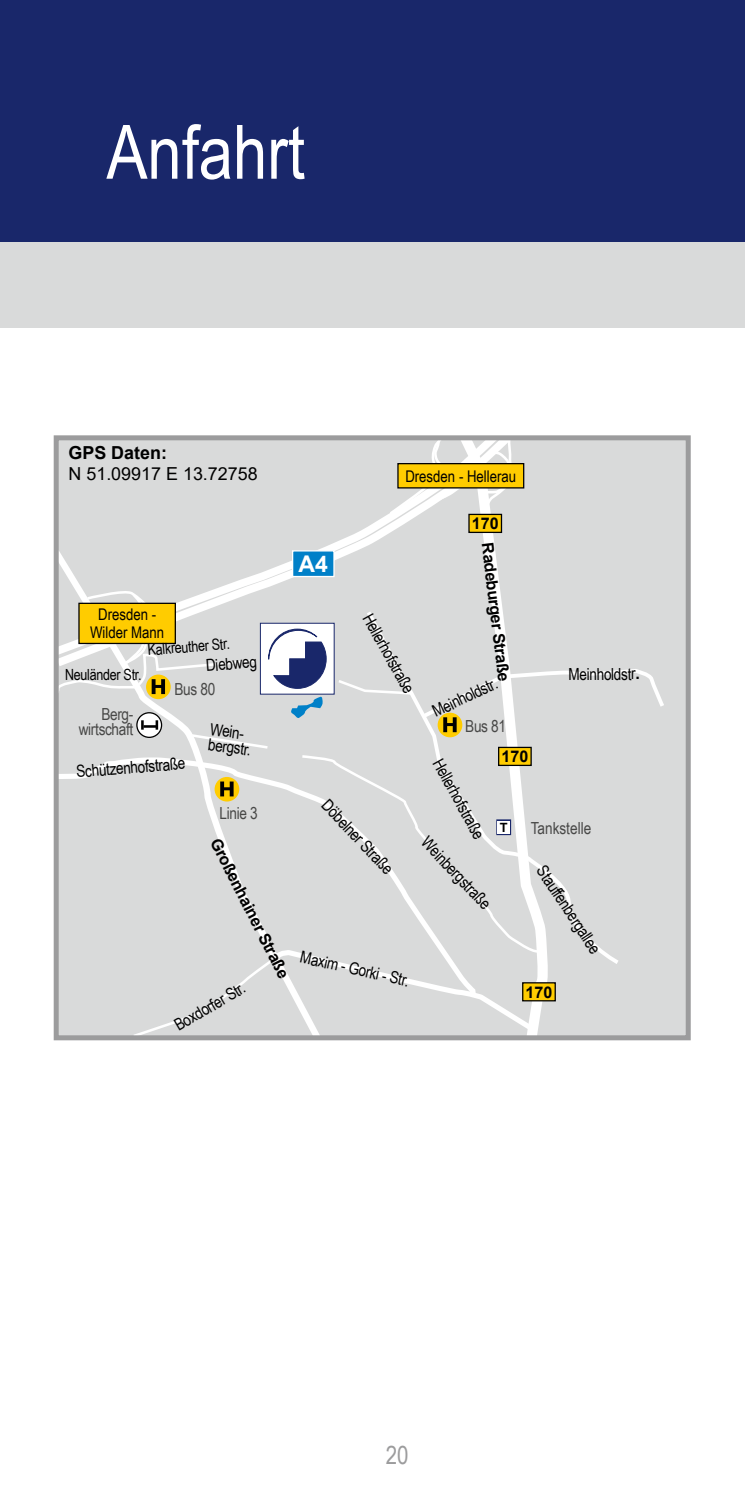
<style>
.page{position:relative;width:745px;height:1489px;background:#fff}
.page>*{position:absolute;margin:0;border:0;box-sizing:border-box;transform-origin:0 0}
.t1{font:75px "Arial Narrow";color:#fff}
.t2{font:25px "Arial Narrow";color:#9c9c9d}
.t3{font:700 23px "Arial";color:#fff}
.t4{font:18px "Arial";color:#000}
.t5{font:700 18px "Arial";color:#000}
.t6{font:16.5px/15.2px "Arial Narrow";color:#000}
.t7{font:16.5px/15.2px "Arial Narrow";letter-spacing:-.02em;color:#484847;text-align:right}
.t8{font:16.5px "Arial Narrow";color:#484847}
.t9{font:700 16px "Arial";color:#000}
.t10{font:16px/18px "Arial Narrow";color:#000;text-align:center}
.t11{font:15.25px "Arial Narrow";color:#000}
.t12{font:700 12.75px "Arial";color:#000}
.s1{font-family:"Arial";font-weight:700;font-size:16px}
</style>
<div class="page">
<div style="left:0;top:0;width:744px;height:283px;background:#19276a"></div>
<div style="left:0;top:243px;width:744px;height:85px;background:#d9dada"></div>
<div style="left:57px;top:436px;width:631px;height:599px;background:#d9dada"></div>
<svg style="left:53px;top:670px;width:273px;height:371px"></svg>
<svg style="left:53px;top:435px;width:363px;height:235px"></svg>
<svg style="left:85px;top:589px;width:77px;height:13px"></svg>
<svg style="left:388px;top:441px;width:65px;height:75px"></svg>
<div style="left:292px;top:550px;width:42px;height:27px;background:#0080c8;border:1px solid #fff"></div>
<div style="left:79px;top:603px;width:96px;height:40px;background:#fc0"></div>
<div style="left:78px;top:602px;width:98px;height:42px;border:1px solid #000"></div>
<svg style="left:363px;top:607px;width:255px;height:357px"></svg>
<svg style="left:453px;top:441px;width:99px;height:600px"></svg>
<div style="left:498px;top:747px;width:32px;height:18px;background:linear-gradient(to right,#fc0,#fc0)"></div>
<div style="left:497px;top:746px;width:34px;height:20px;border:1px solid #000"></div>
<div style="left:397px;top:463px;width:126px;height:25px;background:#fc0"></div>
<div style="left:397px;top:463px;width:127px;height:25px;border:1px solid #000"></div>
<svg style="left:189px;top:732px;width:81px;height:18px"></svg>
<svg style="left:299px;top:753px;width:242px;height:200px"></svg>
<svg style="left:53px;top:754px;width:426px;height:248px"></svg>
<svg style="left:131px;top:952px;width:407px;height:82px"></svg>
<svg style="left:339px;top:677px;width:73px;height:19px"></svg>
<svg style="left:289px;top:695px;width:34px;height:24px"></svg>
<svg style="left:496px;top:819px;width:15px;height:16px"></svg>
<div style="left:497px;top:820px;width:12px;height:13px;background:#fff"></div>
<div style="left:468px;top:514px;width:33px;height:18px;background:#fc0"></div>
<div style="left:468px;top:514px;width:34px;height:19px;border:1px solid #000"></div>
<div style="left:522px;top:982px;width:33px;height:18px;background:#fc0"></div>
<div style="left:521px;top:982px;width:34px;height:19px;border:1px solid #000"></div>
<svg style="left:214px;top:777px;width:25px;height:24px"></svg>
<svg style="left:220px;top:781px;width:13px;height:15px"></svg>
<svg style="left:437px;top:712px;width:25px;height:25px"></svg>
<svg style="left:137px;top:712px;width:24px;height:25px"></svg>
<div style="left:136px;top:712px;width:26px;height:26px;border:1px solid #000;border-radius:50%"></div>
<svg style="left:141px;top:720px;width:17px;height:9px"></svg>
<div style="left:146px;top:674px;width:25px;height:25px;background:#fc0;border-radius:50%"></div>
<svg style="left:53px;top:627px;width:205px;height:68px"></svg>
<div style="left:54px;top:435px;width:636px;height:605px;border:5px solid #9c9c9d"></div>
<div style="left:260px;top:623px;width:74px;height:71px;background:#fff;border:1px solid #19276a"></div>
<svg style="left:268px;top:628px;width:58px;height:60px"></svg>
<svg style="left:418px;top:667px;width:246px;height:65px"></svg>
<h1 class="t1" style="left:106px;top:97px;width:200px">Anfahrt</h1>
<p class="t5" style="left:68px;top:440px;width:100px">GPS Daten:</p>
<p class="t4" style="left:68px;top:461px;width:191px">N 51.09917 E 13.72758</p>
<p class="t10" style="left:405px;top:466px;width:112px">Dresden - Hellerau</p>
<p class="t9" style="left:471px;top:512px;width:28px">170</p>
<p class="t10" style="left:90px;top:605px;width:76px">Dresden -<br>Wilder Mann</p>
<p class="t11" style="left:147px;top:638px;width:84px;rotate:-4deg">Kalkreuther Str.</p>
<p class="t11" style="left:65px;top:663px;width:78px">Neuländer Str.</p>
<p class="t6" style="left:205px;top:657px;width:53px;rotate:-4deg">Diebweg</p>
<p class="t7" style="left:174px;top:680px;width:42px">Bus 80</p>
<p class="t7" style="left:79px;top:706px;width:56px">Berg&shy;wirtschaft</p>
<p class="t6" style="left:76px;top:762px;width:111px;rotate:-4deg">Schützenhofstraße</p>
<p class="t6" style="left:211px;top:721px;width:48px;rotate:7deg">Wein&shy;bergstr.</p>
<p class="t7" style="left:219px;top:804px;width:40px">Linie 3</p>
<p class="t9" style="left:225px;top:834px;width:158px;rotate:63deg">GroßenhainerStraße</p>
<p class="t6" style="left:171px;top:1018px;width:80px;rotate:-30deg">Boxdorfer Str.</p>
<h3 class="t3" style="left:298px;top:548px;width:31px">A4</h3>
<p class="t6" style="left:374px;top:610px;width:90px;rotate:61deg">Hellerhofstraße</p>
<p class="t9" style="left:498px;top:541px;width:143px;rotate:83deg">RadeburgerStraße</p>
<p class="t6" style="left:429px;top:704px;width:68px;rotate:-25deg">Meinholdstr</p>
<p class="t7" style="left:465px;top:718px;width:42px">Bus 81</p>
<p class="t6" style="left:568px;top:665px;width:73px">Meinholdstr<span class="s1">.</span></p>
<p class="t6" style="left:331px;top:796px;width:97px;rotate:47deg">Döbelner Straße</p>
<p class="t6" style="left:302px;top:948px;width:113px;rotate:13deg">Maxim - Gorki - Str.</p>
<p class="t6" style="left:444px;top:756px;width:90px;rotate:61deg">Hellerhofstraße</p>
<p class="t6" style="left:430px;top:833px;width:94px;rotate:47deg">Weinbergstraße</p>
<p class="t9" style="left:501px;top:745px;width:28px">170</p>
<p class="t12" style="left:499px;top:818px;width:9px">T</p>
<p class="t8" style="left:530px;top:815px;width:62px">Tankstelle</p>
<p class="t6" style="left:547px;top:862px;width:103px;rotate:56deg">Stauffenbergallee</p>
<p class="t9" style="left:525px;top:980px;width:28px">170</p>
<h2 class="t2" style="left:385px;top:1436px;width:24px">20</h2>
</div>
